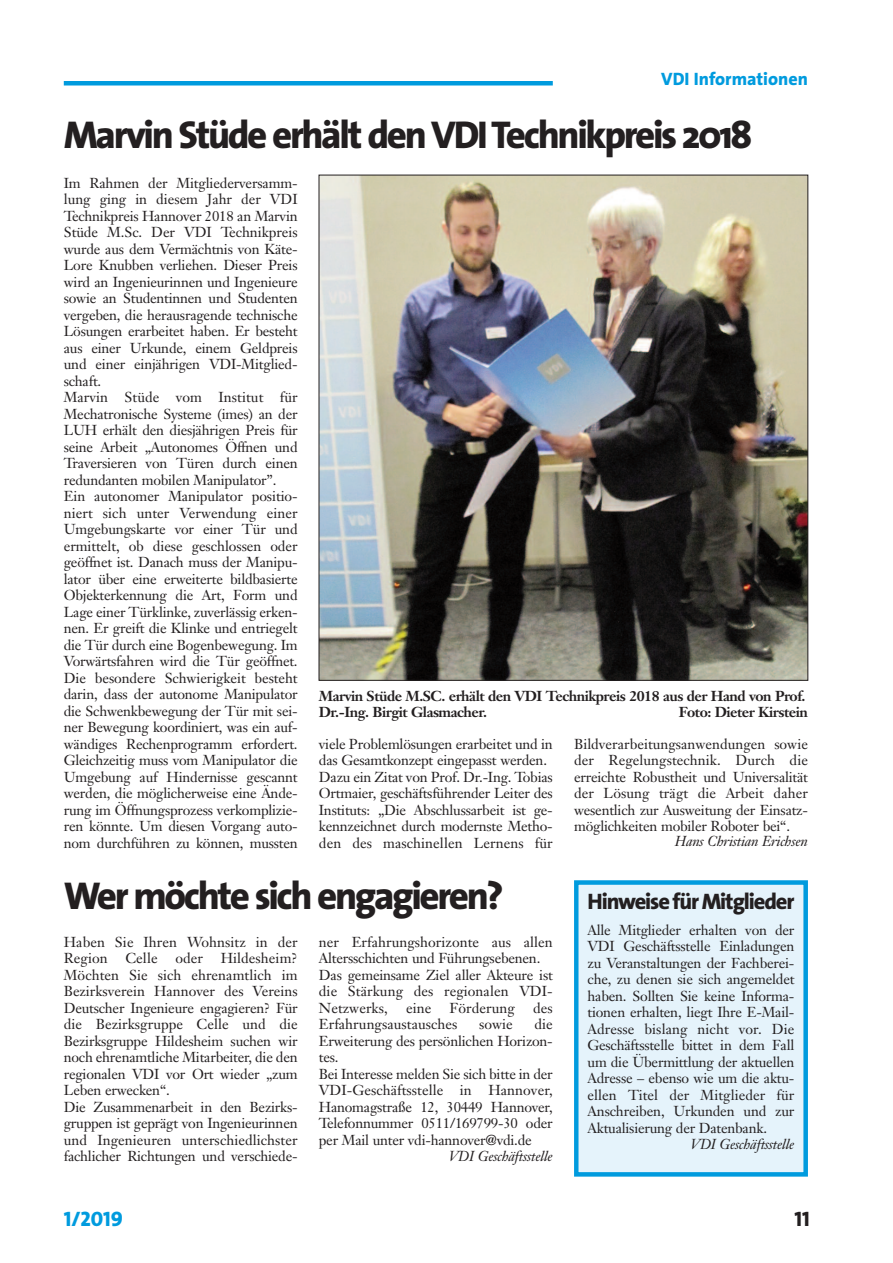
<style>
.page{position:relative;width:893px;height:1263px;background:#fff}
.page>*{position:absolute;margin:0;border:0;box-sizing:border-box;transform-origin:0 0}
.t1{font:800 39px "The Sans";letter-spacing:-.06em;color:#231f20}
.t2{font:800 22.5px "The Sans B8";letter-spacing:-.05em;color:#231f20}
.t3{font:21px "The Sans Extra Bold Caps";color:#009bde}
.t4{font:21px "The Sans Extra Bold Caps";color:#231f20}
.t5{font:800 18px "The Sans";color:#009bde}
.t6{font:14.25px/16.5px "Janson Text";letter-spacing:-.015em;color:#231f20}
.t7{font:14.25px/16.5px "Janson Text";letter-spacing:.005em;color:#231f20}
.t8{font:700 14.25px/16.5px "Janson Text";letter-spacing:-.035em;color:#231f20}
.t9{font:italic 14.25px "Janson Text";letter-spacing:-.015em;color:#231f20}
</style>
<div class="page">
<div style="left:64px;top:81px;width:489px;height:5px;background:#009bde"></div>
<img style="left:321px;top:177px;width:485px;height:501px">
<div style="left:579px;top:885px;width:224px;height:287px;background:#e5f3fb"></div>
<div style="left:574px;top:880px;width:234px;height:296px;border:4px solid #009bde"></div>
<p class="t5" style="left:661px;top:72px;width:148px">VDI Informationen</p>
<h1 class="t1" style="left:64px;top:119px;width:690px">Marvin Stüde erhält den VDITechnikpreis 2018</h1>
<p class="t6" style="left:64px;top:176px;width:235px">Im Rahmen der Mitgliederversamm&shy;lung ging in diesem Jahr der VDI Technikpreis Hannover 2018 an Marvin Stüde M.Sc. Der VDI Technikpreis wurde aus dem Vermächtnis von Käte-Lore Knubben verliehen. Dieser Preis wird an Ingenieurinnen und Ingenieure sowie an Studentinnen und Studenten vergeben, die herausragende technische Lösungen erarbeitet haben. Er besteht aus einer Urkunde, einem Geldpreis und einer einjährigen VDI-Mitglied&shy;schaft.<br>Marvin Stüde vom Institut für Mechatronische Systeme (imes) an der LUH erhält den diesjährigen Preis für seine Arbeit „Autonomes Öffnen und Traversieren von Türen durch einen redundanten mobilen Manipulator”.<br>Ein autonomer Manipulator positio&shy;niert sich unter Verwendung einer Umgebungskarte vor einer Tür und ermittelt, ob diese geschlossen oder geöffnet ist. Danach muss der Manipu&shy;lator über eine erweiterte bildbasierte Objekterkennung die Art, Form und Lage einer Türklinke, zuverlässig erken&shy;nen. Er greift die Klinke und entriegelt die Tür durch eine Bogenbewegung. Im Vorwärtsfahren wird die Tür geöffnet.<br>Die besondere Schwierigkeit besteht darin, dass der autonome Manipulator die Schwenkbewegung der Tür mit sei&shy;ner Bewegung koordiniert, was ein auf&shy;wändiges Rechenprogramm erfordert.<br>Gleichzeitig muss vom Manipulator die Umgebung auf Hindernisse gescannt werden, die möglicherweise eine Ände&shy;rung im Öffnungsprozess verkomplizie&shy;ren könnte. Um diesen Vorgang auto&shy;nom durchführen zu können, mussten</p>
<p class="t8" style="left:319px;top:689px;width:488px">Marvin Stüde M.SC. erhält den VDI Technikpreis 2018 aus der Hand von Prof.<br>Dr.-Ing. Birgit Glasmacher.</p>
<p class="t8" style="left:679px;top:706px;width:131px">Foto: Dieter Kirstein</p>
<p class="t6" style="left:319px;top:737px;width:235px">viele Problemlösungen erarbeitet und in das Gesamtkonzept eingepasst werden.<br>Dazu ein Zitat von Prof. Dr.-Ing. Tobias Ortmaier, geschäftsführender Leiter des Instituts: „Die Abschlussarbeit ist ge&shy;kennzeichnet durch modernste Metho&shy;den des maschinellen Lernens für</p>
<p class="t6" style="left:574px;top:737px;width:235px;text-align:justify">Bildverarbeitungsanwendungen sowie der Regelungstechnik. Durch die erreichte Robustheit und Universalität der Lösung trägt die Arbeit daher wesentlich zur Ausweitung der Einsatz&shy;möglichkeiten mobiler Roboter bei“.</p>
<p class="t9" style="left:675px;top:836px;width:135px">Hans Christian Erichsen</p>
<h1 class="t1" style="left:64px;top:881px;width:441px">Wer möchte sich engagieren?</h1>
<p class="t6" style="left:64px;top:935px;width:235px">Haben Sie Ihren Wohnsitz in der Region Celle oder Hildesheim?<br>Möchten Sie sich ehrenamtlich im Bezirksverein Hannover des Vereins Deutscher Ingenieure engagieren? Für die Bezirksgruppe Celle und die Bezirksgruppe Hildesheim suchen wir noch ehrenamtliche Mitarbeiter, die den regionalen VDI vor Ort wieder „zum Leben erwecken“.<br>Die Zusammenarbeit in den Bezirks&shy;gruppen ist geprägt von Ingenieurinnen und Ingenieuren unterschiedlichster fachlicher Richtungen und verschiede-</p>
<p class="t7" style="left:319px;top:935px;width:235px">ner Erfahrungshorizonte aus allen<br>Altersschichten und Führungsebenen.<br>Das gemeinsame Ziel aller Akteure ist die Stärkung des regionalen VDI-<br>Netzwerks,</p>
<p class="t6" style="left:406px;top:1001px;width:27px">eine</p>
<p class="t7" style="left:450px;top:1001px;width:67px">Förderung</p>
<p class="t6" style="left:533px;top:1001px;width:21px">des</p>
<p class="t7" style="left:319px;top:1017px;width:140px">Erfahrungsaustausches</p>
<p class="t6" style="left:479px;top:1017px;width:35px">sowie</p>
<p class="t6" style="left:319px;top:1017px;width:235px;text-indent:216px">die<br>Erweiterung des persönlichen Horizon&shy;tes.<br>Bei Interesse melden Sie sich bitte in der<br>VDI-Geschäftsstelle in Hannover,<br>Hanomagstraße 12, 30449 Hannover,<br>Telefonnummer 0511/169799-30 oder per Mail unter vdi-hannover@vdi.de</p>
<p class="t9" style="left:449px;top:1151px;width:105px">VDI Geschäftsstelle</p>
<h3 class="t3" style="left:64px;top:1211px;width:61px">1/2019</h3>
<h2 class="t2" style="left:588px;top:890px;width:208px">Hinweise für Mitglieder</h2>
<p class="t6" style="left:588px;top:923px;width:208px;text-align:justify">Alle Mitglieder erhalten von der VDI Geschäftsstelle Einladungen zu Veranstaltungen der Fachberei&shy;che, zu denen sie sich angemeldet haben. Sollten Sie keine Informa&shy;tionen erhalten, liegt Ihre E-Mail-Adresse bislang nicht vor. Die Geschäftsstelle bittet in dem Fall um die Übermittlung der aktuellen Adresse – ebenso wie um die aktu&shy;ellen Titel der Mitglieder für Anschreiben, Urkunden und zur Aktualisierung der Datenbank.</p>
<p class="t9" style="left:690px;top:1139px;width:105px">VDI Geschäftsstelle</p>
<h3 class="t4" style="left:794px;top:1211px;width:17px">11</h3>
</div>
